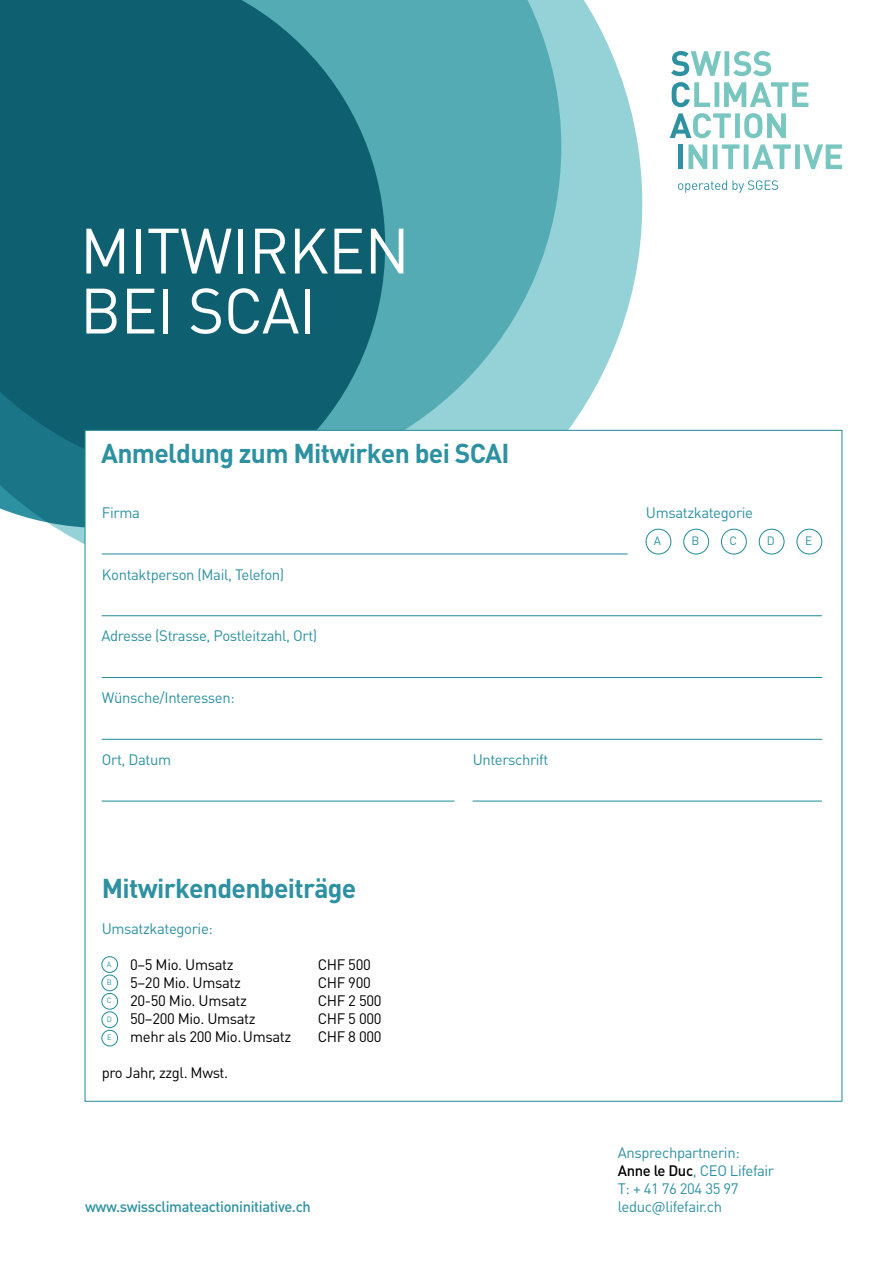
<style>
.page{position:relative;width:893px;height:1263px;background:#fff}
.page>*{position:absolute;margin:0;border:0;box-sizing:border-box;transform-origin:0 0}
.t1{font:63px/60px "DIN Pro";letter-spacing:-.01em;color:#fff}
.t2{font:700 27px "DIN Pro";letter-spacing:-.025em;color:#2d91a1}
.t3{font:15px/18px "DIN Pro";letter-spacing:-.025em;color:#2d91a1}
.t4{font:15px "DIN Pro";letter-spacing:-.025em;color:#000}
.t5{font:500 15px "DIN Pro";letter-spacing:-.025em;color:#2d91a1}
.t6{font:12px "DIN Pro";color:#2d91a1}
.t7{font:7.65px "DIN Pro";color:#2d91a1}
.s1{font-weight:500;color:#000}
</style>
<div class="page">
<svg style="left:0;top:0;width:642px;height:586px;background:#3e8b97"></svg>
<svg style="left:688px;top:144px;width:154px;height:25px"></svg>
<div style="left:678px;top:144px;width:5px;height:25px;background:#2d91a1"></div>
<svg style="left:670px;top:113px;width:116px;height:25px"></svg>
<svg style="left:672px;top:82px;width:136px;height:25px"></svg>
<svg style="left:671px;top:51px;width:100px;height:25px"></svg>
<svg style="left:678px;top:180px;width:100px;height:13px"></svg>
<div style="left:85px;top:430px;width:757px;height:672px;background:#fff;border:1px solid #1f8b96"></div>
<hr style="left:102px;top:615px;width:720px;height:1px;background:#1f8b96">
<hr style="left:102px;top:677px;width:720px;height:1px;background:#1f8b96">
<hr style="left:102px;top:739px;width:720px;height:1px;background:#1f8b96">
<hr style="left:102px;top:801px;width:352px;height:1px;background:#1f8b96">
<hr style="left:472px;top:801px;width:350px;height:1px;background:#1f8b96">
<hr style="left:102px;top:554px;width:526px;height:1px;background:#1f8b96">
<div style="left:646px;top:529px;width:25px;height:25px;border:1px solid #1f8b96;border-radius:50%"></div>
<div style="left:683px;top:529px;width:26px;height:25px;border:1px solid #1f8b96;border-radius:50%"></div>
<div style="left:721px;top:529px;width:26px;height:25px;border:1px solid #1f8b96;border-radius:50%"></div>
<div style="left:759px;top:529px;width:25px;height:25px;border:1px solid #1f8b96;border-radius:50%"></div>
<div style="left:797px;top:529px;width:25px;height:25px;border:1px solid #1f8b96;border-radius:50%"></div>
<div style="left:101px;top:956px;width:17px;height:17px;border:1px solid #1f8b96;border-radius:50%"></div>
<div style="left:101px;top:975px;width:17px;height:16px;border:1px solid #1f8b96;border-radius:50%"></div>
<div style="left:101px;top:993px;width:17px;height:16px;border:1px solid #1f8b96;border-radius:50%"></div>
<div style="left:101px;top:1011px;width:17px;height:17px;border:1px solid #1f8b96;border-radius:50%"></div>
<div style="left:101px;top:1030px;width:17px;height:16px;border:1px solid #1f8b96;border-radius:50%"></div>
<h1 class="t1" style="left:80px;top:218px;width:331px">MITWIRKEN<br>BEI SCAI</h1>
<h2 class="t2" style="left:101px;top:435px;width:410px">Anmeldung zum Mitwirken bei SCAI</h2>
<p class="t3" style="left:102px;top:503px;width:40px">Firma</p>
<p class="t3" style="left:646px;top:503px;width:109px">Umsatzkategorie</p>
<p class="t6" style="left:654px;top:532px;width:9px">A</p>
<p class="t6" style="left:691px;top:532px;width:9px">B</p>
<p class="t6" style="left:729px;top:532px;width:9px">C</p>
<p class="t6" style="left:767px;top:532px;width:9px">D</p>
<p class="t6" style="left:805px;top:532px;width:9px">E</p>
<p class="t3" style="left:102px;top:564px;width:184px">Kontaktperson (Mail, Telefon)</p>
<p class="t3" style="left:101px;top:626px;width:217px">Adresse (Strasse, Postleitzahl, Ort)</p>
<p class="t3" style="left:102px;top:688px;width:134px">Wünsche/Interessen:</p>
<p class="t3" style="left:102px;top:750px;width:71px">Ort, Datum</p>
<p class="t3" style="left:473px;top:750px;width:77px">Unterschrift</p>
<h2 class="t2" style="left:102px;top:869px;width:256px">Mitwirkendenbeiträge</h2>
<p class="t3" style="left:102px;top:918px;width:113px">Umsatzkategorie:</p>
<p class="t4" style="left:130px;top:954px;width:105px">0–5 Mio. Umsatz</p>
<p class="t4" style="left:318px;top:954px;width:55px">CHF 500</p>
<p class="t4" style="left:130px;top:972px;width:112px">5–20 Mio. Umsatz</p>
<p class="t4" style="left:318px;top:972px;width:55px">CHF 900</p>
<p class="t4" style="left:130px;top:990px;width:118px">20-50 Mio. Umsatz</p>
<p class="t4" style="left:318px;top:990px;width:65px">CHF 2 500</p>
<p class="t4" style="left:130px;top:1008px;width:127px">50–200 Mio. Umsatz</p>
<p class="t4" style="left:318px;top:1008px;width:65px">CHF 5 000</p>
<p class="t4" style="left:130px;top:1026px;width:163px">mehr als 200 Mio. Umsatz</p>
<p class="t4" style="left:318px;top:1026px;width:65px">CHF 8 000</p>
<p class="t4" style="left:102px;top:1062px;width:128px">pro Jahr, zzgl. Mwst.</p>
<p class="t7" style="left:107px;top:959px;width:6px">A</p>
<p class="t7" style="left:107px;top:977px;width:7px">B</p>
<p class="t7" style="left:107px;top:995px;width:6px">C</p>
<p class="t7" style="left:107px;top:1014px;width:7px">D</p>
<p class="t7" style="left:107px;top:1032px;width:6px">E</p>
<p class="t3" style="left:618px;top:1143px;width:158px">Ansprechpartnerin:<br><span class="s1">Anne le Duc</span>, CEO Lifefair<br>T: + 41 76 204 35 97</p>
<p class="t5" style="left:85px;top:1196px;width:227px">www.swissclimateactioninitiative.ch</p>
<p class="t3" style="left:618px;top:1197px;width:106px">leduc@lifefair.ch</p>
</div>
